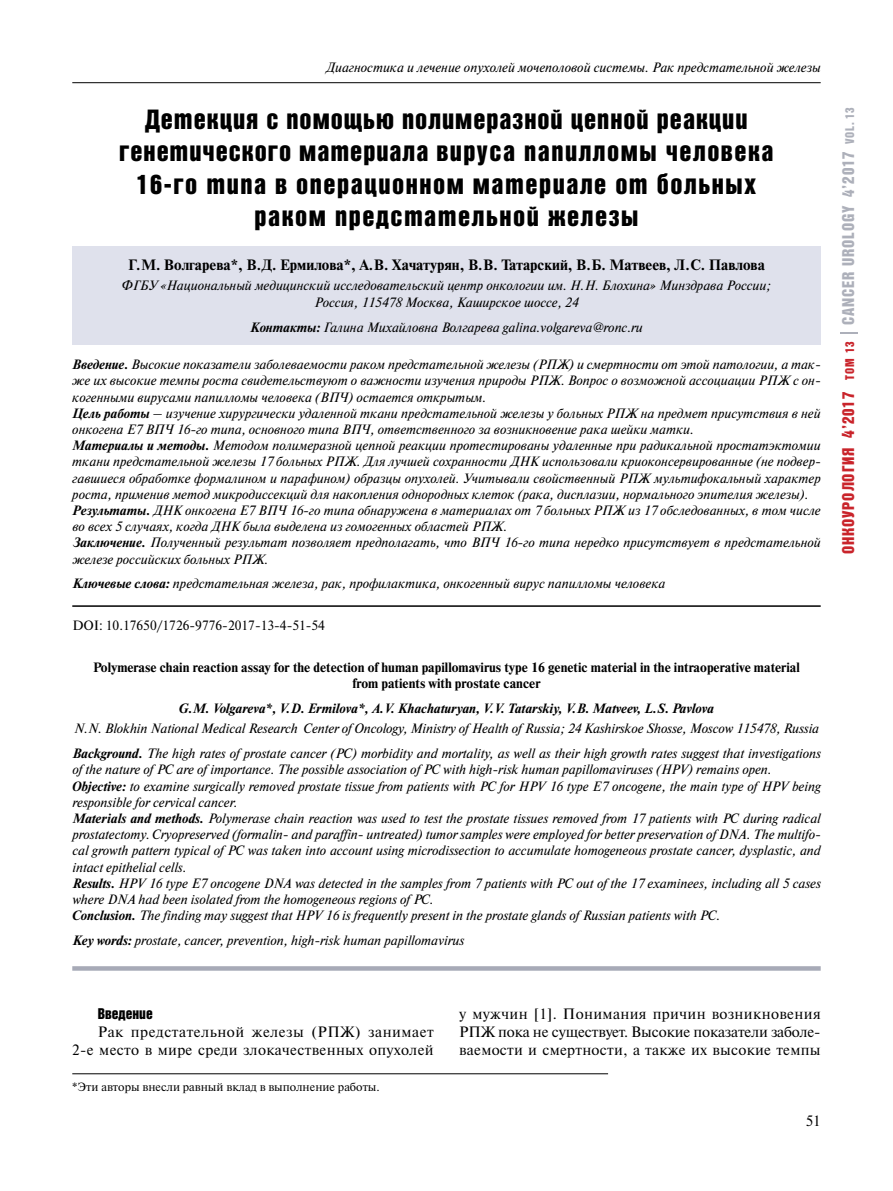
<style>
.page{position:relative;width:893px;height:1191px;background:#fff}
.page>*{position:absolute;margin:0;border:0;box-sizing:border-box;transform-origin:0 0}
.t1{font:27px/32.4px "Bastion Kontrast Alt C";letter-spacing:.055em;color:#000;text-align:center}
.t2{font:16.5px "Bastion Kontrast Alt C";letter-spacing:.05em;color:#adb0ba}
.t3{font:15px/18px "Newton C";letter-spacing:.02em;color:#000;text-align:right}
.t4{font:700 15px "Newton C";color:#000}
.t5{font:15px "Bastion Kontrast Alt C";color:#000}
.t6{font:italic 13.5px/16.2px "Newton C";color:#000}
.t7{font:700 13.5px/16.2px "Newton C";color:#000;text-align:center}
.t8{font:italic 700 13.5px "Newton C";color:#000}
.t9{font:13.5px "Newton C";color:#000}
.t10{font:12px "Newton C";color:#000}
.s1{font-weight:700}
.s2{color:#c9242b}
.s3{font-size:17.1px;color:#c9242b}
.s4{font-size:12.3px;color:#c9242b}
.s5{font-size:12.3px}
</style>
<div class="page">
<hr style="left:72px;top:82px;width:749px;height:1px;background:#000">
<svg style="left:840px;top:332px;width:18px;height:1px"></svg>
<div style="left:72px;top:247px;width:749px;height:98px;background:#dfe1ec"></div>
<hr style="left:72px;top:605px;width:749px;height:2px;background:#000">
<svg style="left:72px;top:966px;width:749px;height:4px;background:#abaeba"></svg>
<hr style="left:72px;top:1073px;width:536px;height:1px;background:#000">
<p class="t6" style="left:326px;top:59px;width:496px">Диагностика и лечение опухолей мочеполовой системы. Рак предстательной железы</p>
<h1 class="t1" style="left:119px;top:103px;width:656px">Детекция с помощью полимеразной цепной реакции генетического материала вируса папилломы человека 16-го типа в операционном материале от больных раком предстательной железы</h1>
<p class="t4" style="left:128px;top:256px;width:638px">Г.М. Волгарева*, В.Д. Ермилова*, А.В. Хачатурян, В.В. Татарский, В.Б. Матвеев, Л.С. Павлова</p>
<p class="t6" style="left:122px;top:278px;width:650px;text-align:center">ФГБУ «Национальный медицинский исследовательский центр онкологии им. Н.Н. Блохина» Минздрава России;<br>Россия, 115478 Москва, Каширское шоссе, 24</p>
<p class="t6" style="left:250px;top:319px;width:394px"><span class="s1">Контакты:</span> Галина Михайловна Волгарева galina.volgareva@ronc.ru</p>
<p class="t6" style="left:72px;top:356px;width:750px"><span class="s1">Введение.</span> Высокие показатели заболеваемости раком предстательной железы (РПЖ) и смертности от этой патологии, а так&shy;же их высокие темпы роста свидетельствуют о важности изучения природы РПЖ. Вопрос о возможной ассоциации РПЖ с он&shy;когенными вирусами папилломы человека (ВПЧ) остается открытым.<br><span class="s1">Цель работы</span> – изучение хирургически удаленной ткани предстательной железы у больных РПЖ на предмет присутствия в ней онкогена Е7 ВПЧ 16-го типа, основного типа ВПЧ, ответственного за возникновение рака шейки матки.<br><span class="s1">Материалы и методы.</span> Методом полимеразной цепной реакции протестированы удаленные при радикальной простатэктомии ткани предстательной железы 17 больных РПЖ. Для лучшей сохранности ДНК использовали криоконсервированные (не подвер&shy;гавшиеся обработке формалином и парафином) образцы опухолей. Учитывали свойственный РПЖ мультифокальный характер роста, применив метод микродиссекций для накопления однородных клеток (рака, дисплазии, нормального эпителия железы).<br><span class="s1">Результаты.</span> ДНК онкогена Е7 ВПЧ 16-го типа обнаружена в материалах от 7 больных РПЖ из 17 обследованных, в том числе во всех 5 случаях, когда ДНК была выделена из гомогенных областей РПЖ.<br><span class="s1">Заключение.</span> Полученный результат позволяет предполагать, что ВПЧ 16-го типа нередко присутствует в предстательной железе российских больных РПЖ.</p>
<p class="t6" style="left:72px;top:575px;width:594px"><span class="s1">Ключевые слова:</span> предстательная железа, рак, профилактика, онкогенный вирус папилломы человека</p>
<p class="t9" style="left:72px;top:618px;width:254px">DOI: 10.17650/1726‑9776‑2017‑13‑4-51-54</p>
<p class="t7" style="left:93px;top:659px;width:708px">Polymerase chain reaction assay for the detection of human papillomavirus type 16 genetic material in the intraoperative material from patients with prostate cancer</p>
<p class="t8" style="left:179px;top:701px;width:536px">G.M. Volgareva*, V.D. Ermilova*, A.V. Khachaturyan, V.V. Tatarskiy, V.B. Matveev, L.S. Pavlova</p>
<p class="t6" style="left:72px;top:716px;width:750px;line-height:24.8px">N.N. Blokhin National Medical Research Center of Oncology, Ministry of Health of Russia; 24 Kashirskoe Shosse, Moscow 115478, Russia<br><span class="s1">Background.</span> The high rates of prostate cancer (PC) morbidity and mortality, as well as their high growth rates suggest that investigations</p>
<p class="t6" style="left:72px;top:761px;width:750px">of the nature of PC are of importance. The possible association of PC with high-risk human papillomaviruses (HPV) remains open.<br><span class="s1">Objective:</span> to examine surgically removed prostate tissue from patients with PC for HPV 16 type E7 oncogene, the main type of HPV being responsible for cervical cancer.<br><span class="s1">Materials and methods.</span> Polymerase chain reaction was used to test the prostate tissues removed from 17 patients with PC during radical prostatectomy. Cryopreserved (formalin- and paraffin- untreated) tumor samples were employed for better preservation of DNA. The multifo&shy;cal growth pattern typical of PC was taken into account using microdissection to accumulate homogeneous prostate cancer, dysplastic, and intact epithelial cells.<br><span class="s1">Results.</span> HPV 16 type E7 oncogene DNA was detected in the samples from 7 patients with PC out of the 17 examinees, including all 5 cases where DNA had been isolated from the homogeneous regions of PC.<br><span class="s1">Conclusion.</span> The finding may suggest that HPV 16 is frequently present in the prostate glands of Russian patients with PC.</p>
<p class="t6" style="left:72px;top:932px;width:393px"><span class="s1">Key words:</span> prostate, cancer, prevention, high-risk human papillomavirus</p>
<p class="t2" style="left:840px;top:554px;width:448px;rotate:-90deg"><span class="s2">ОНКОУРОЛОГИЯ</span> <span class="s3">4</span><span class="s2">’2017</span> <span class="s4">ТОМ 13</span> CANCER UROLOGY 4’2017 <span class="s5">VOL. 13</span></p>
<p class="t5" style="left:98px;top:1006px;width:56px">Введение</p>
<p class="t3" style="left:72px;top:1023px;width:363px">Рак предстательной железы (РПЖ) занимает<br>2-е место в мире среди злокачественных опухолей</p>
<p class="t10" style="left:72px;top:1080px;width:309px">*Эти авторы внесли равный вклад в выполнение работы.</p>
<p class="t3" style="left:459px;top:1005px;width:363px;text-align:justify">у мужчин [1]. Понимания причин возникновения РПЖ пока не существует. Высокие показатели заболе&shy;ваемости и смертности, а также их высокие темпы</p>
<p class="t3" style="left:806px;top:1112px;width:16px">51</p>
</div>
